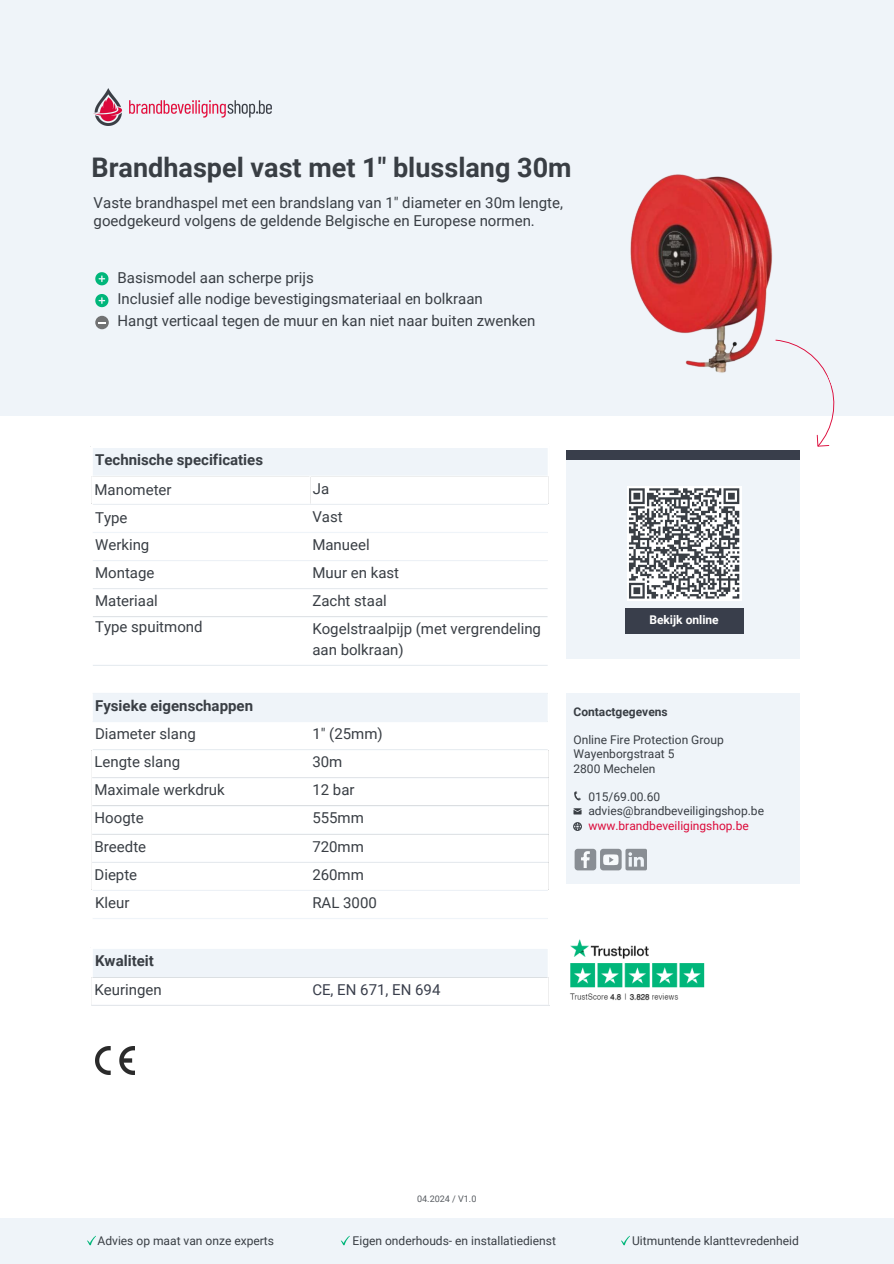
<style>
.page{position:relative;width:894px;height:1264px;background:#fff}
.page>*{position:absolute;margin:0;border:0;box-sizing:border-box;transform-origin:0 0}
.t1{font:700 27px "Roboto";color:#393e44}
.t2{font:15px/20.2px "Roboto";color:#393e44}
.t3{font:700 15px "Roboto";color:#393e44}
.t4{font:15px "Roboto";color:#393e4b}
.t5{font:12px/14.2px "Roboto";color:#393e44}
.t6{font:12px "Roboto";color:#dc0a3a}
.t7{font:700 12px "Roboto";color:#393e44}
.t8{font:700 12px "Roboto";color:#fff}
.t9{font:9px "Roboto";color:#393e44}
</style>
<div class="page">
<div style="left:0;top:0;width:893px;height:415px;background:#eff4f9"></div>
<img style="left:630px;top:174px;width:143px;height:199px">
<svg style="left:774px;top:339px;width:76px;height:108px"></svg>
<svg style="left:92px;top:448px;width:456px;height:528px"></svg>
<svg style="left:91px;top:477px;width:1px;height:27px"></svg>
<svg style="left:91px;top:977px;width:1px;height:27px"></svg>
<svg style="left:309px;top:477px;width:1px;height:27px"></svg>
<svg style="left:548px;top:477px;width:1px;height:27px"></svg>
<svg style="left:548px;top:977px;width:1px;height:27px"></svg>
<hr style="left:93px;top:475px;width:454px;height:2px;background:#fff">
<hr style="left:93px;top:504px;width:454px;height:1px;background:#eff4f9">
<hr style="left:93px;top:532px;width:454px;height:1px;background:#eff4f9">
<hr style="left:93px;top:560px;width:454px;height:1px;background:#eff4f9">
<hr style="left:93px;top:588px;width:454px;height:1px;background:#eff4f9">
<hr style="left:93px;top:616px;width:454px;height:1px;background:#eff4f9">
<hr style="left:93px;top:664px;width:454px;height:2px;background:#eff4f9">
<hr style="left:93px;top:693px;width:454px;height:1px;background:#eff4f9">
<hr style="left:93px;top:721px;width:454px;height:1px;background:#eff4f9">
<hr style="left:93px;top:749px;width:454px;height:1px;background:#eff4f9">
<hr style="left:92px;top:777px;width:456px;height:1px;background:#eff4f9">
<hr style="left:92px;top:805px;width:456px;height:1px;background:#eff4f9">
<hr style="left:92px;top:833px;width:456px;height:1px;background:#eff4f9">
<hr style="left:92px;top:861px;width:456px;height:1px;background:#eff4f9">
<hr style="left:93px;top:889px;width:454px;height:2px;background:#eff4f9">
<hr style="left:93px;top:918px;width:454px;height:1px;background:#eff4f9">
<hr style="left:93px;top:976px;width:454px;height:1px;background:#eff4f9">
<hr style="left:91px;top:1004px;width:458px;height:1px;background:#eff4f9">
<hr style="left:91px;top:448px;width:2px;height:29px;background:#fff">
<hr style="left:91px;top:504px;width:2px;height:246px;background:#fff">
<hr style="left:91px;top:889px;width:2px;height:88px;background:#fff">
<hr style="left:547px;top:448px;width:2px;height:29px;background:#fff">
<hr style="left:547px;top:504px;width:2px;height:246px;background:#fff">
<hr style="left:547px;top:889px;width:2px;height:88px;background:#fff">
<hr style="left:91px;top:946px;width:458px;height:2px;background:#fff">
<img style="left:94px;top:88px;width:177px;height:37px">
<svg style="left:95px;top:272px;width:13px;height:13px"></svg>
<svg style="left:95px;top:294px;width:13px;height:13px"></svg>
<svg style="left:95px;top:316px;width:14px;height:13px"></svg>
<div style="left:565px;top:450px;width:234px;height:209px;background:#eff4f9"></div>
<div style="left:565px;top:450px;width:234px;height:10px;background:#393e4b"></div>
<div style="left:624px;top:608px;width:119px;height:25px;background:#393e4b"></div>
<img style="left:570px;top:939px;width:135px;height:62px">
<div style="left:565px;top:693px;width:234px;height:190px;background:#eff4f9"></div>
<svg style="left:574px;top:848px;width:22px;height:22px"></svg>
<svg style="left:600px;top:848px;width:21px;height:22px"></svg>
<svg style="left:603px;top:854px;width:15px;height:11px"></svg>
<svg style="left:625px;top:848px;width:21px;height:22px"></svg>
<svg style="left:574px;top:791px;width:6px;height:9px"></svg>
<svg style="left:573px;top:808px;width:8px;height:6px"></svg>
<svg style="left:573px;top:822px;width:8px;height:9px"></svg>
<img style="left:95px;top:1046px;width:40px;height:28px">
<div style="left:626px;top:486px;width:115px;height:115px;background:#fff"></div>
<svg style="left:626px;top:487px;width:114px;height:112px"></svg>
<div style="left:0;top:1217px;width:893px;height:46px;background:#eff4f9"></div>
<svg style="left:87px;top:1235px;width:9px;height:10px"></svg>
<svg style="left:340px;top:1236px;width:9px;height:9px"></svg>
<svg style="left:621px;top:1236px;width:8px;height:9px"></svg>
<p class="t1" style="left:91px;top:152px;width:481px">Brandhaspel vast met 1" blusslang 30m</p>
<p class="t2" style="left:94px;top:194px;width:471px;line-height:18px">Vaste brandhaspel met een brandslang van 1" diameter en 30m lengte, goedgekeurd volgens de geldende Belgische en Europese normen.</p>
<p class="t2" style="left:117px;top:267px;width:198px">Basismodel aan scherpe prijs</p>
<p class="t2" style="left:117px;top:289px;width:367px">Inclusief alle nodige bevestigingsmateriaal en bolkraan</p>
<p class="t2" style="left:117px;top:311px;width:419px">Hangt verticaal tegen de muur en kan niet naar buiten zwenken</p>
<p class="t3" style="left:95px;top:451px;width:169px">Technische specificaties</p>
<h1 class="t2" style="left:94px;top:479px;width:79px">Manometer</h1>
<h2 class="t2" style="left:313px;top:478px;width:18px">Ja</h2>
<h2 class="t2" style="left:95px;top:507px;width:34px">Type</h2>
<p class="t2" style="left:312px;top:506px;width:32px">Vast</p>
<h2 class="t2" style="left:95px;top:534px;width:56px">Werking</h2>
<p class="t2" style="left:312px;top:534px;width:59px">Manueel</p>
<h2 class="t2" style="left:95px;top:563px;width:61px">Montage</h2>
<p class="t2" style="left:312px;top:563px;width:88px">Muur en kast</p>
<p class="t2" style="left:95px;top:591px;width:64px">Materiaal</p>
<p class="t2" style="left:312px;top:591px;width:76px">Zacht staal</p>
<p class="t2" style="left:95px;top:616px;width:109px">Type spuitmond</p>
<p class="t2" style="left:312px;top:619px;width:230px">Kogelstraalpijp (met vergrendeling aan bolkraan)</p>
<p class="t3" style="left:95px;top:697px;width:159px">Fysieke eigenschappen</p>
<p class="t2" style="left:95px;top:723px;width:102px">Diameter slang</p>
<p class="t2" style="left:312px;top:723px;width:72px">1" (25mm)</p>
<p class="t2" style="left:94px;top:752px;width:87px">Lengte slang</p>
<p class="t2" style="left:312px;top:752px;width:31px">30m</p>
<p class="t2" style="left:94px;top:780px;width:132px">Maximale werkdruk</p>
<p class="t2" style="left:312px;top:780px;width:44px">12 bar</p>
<p class="t2" style="left:94px;top:808px;width:51px">Hoogte</p>
<p class="t2" style="left:312px;top:808px;width:53px">555mm</p>
<p class="t2" style="left:94px;top:836px;width:53px">Breedte</p>
<p class="t2" style="left:312px;top:836px;width:53px">720mm</p>
<p class="t2" style="left:94px;top:864px;width:44px">Diepte</p>
<p class="t2" style="left:312px;top:864px;width:53px">260mm</p>
<p class="t2" style="left:95px;top:892px;width:36px">Kleur</p>
<p class="t2" style="left:312px;top:892px;width:66px">RAL 3000</p>
<p class="t3" style="left:95px;top:951px;width:60px">Kwaliteit</p>
<p class="t2" style="left:94px;top:979px;width:69px">Keuringen</p>
<p class="t4" style="left:312px;top:980px;width:129px">CE, EN 671, EN 694</p>
<p class="t8" style="left:649px;top:613px;width:71px">Bekijk online</p>
<p class="t7" style="left:573px;top:704px;width:96px">Contactgegevens</p>
<p class="t5" style="left:573px;top:733px;width:152px">Online Fire Protection Group<br>Wayenborgstraat 5<br>2800 Mechelen</p>
<h3 class="t5" style="left:588px;top:790px;width:177px">015/69.00.60 advies@brandbeveiligingshop.be</h3>
<p class="t6" style="left:588px;top:818px;width:162px">www.brandbeveiligingshop.be</p>
<p class="t9" style="left:417px;top:1193px;width:61px">04.2024 / V1.0</p>
<p class="t5" style="left:97px;top:1233px;width:178px">Advies op maat van onze experts</p>
<p class="t5" style="left:352px;top:1233px;width:205px">Eigen onderhouds- en installatiedienst</p>
<p class="t5" style="left:632px;top:1233px;width:168px">Uitmuntende klanttevredenheid</p>
</div>
